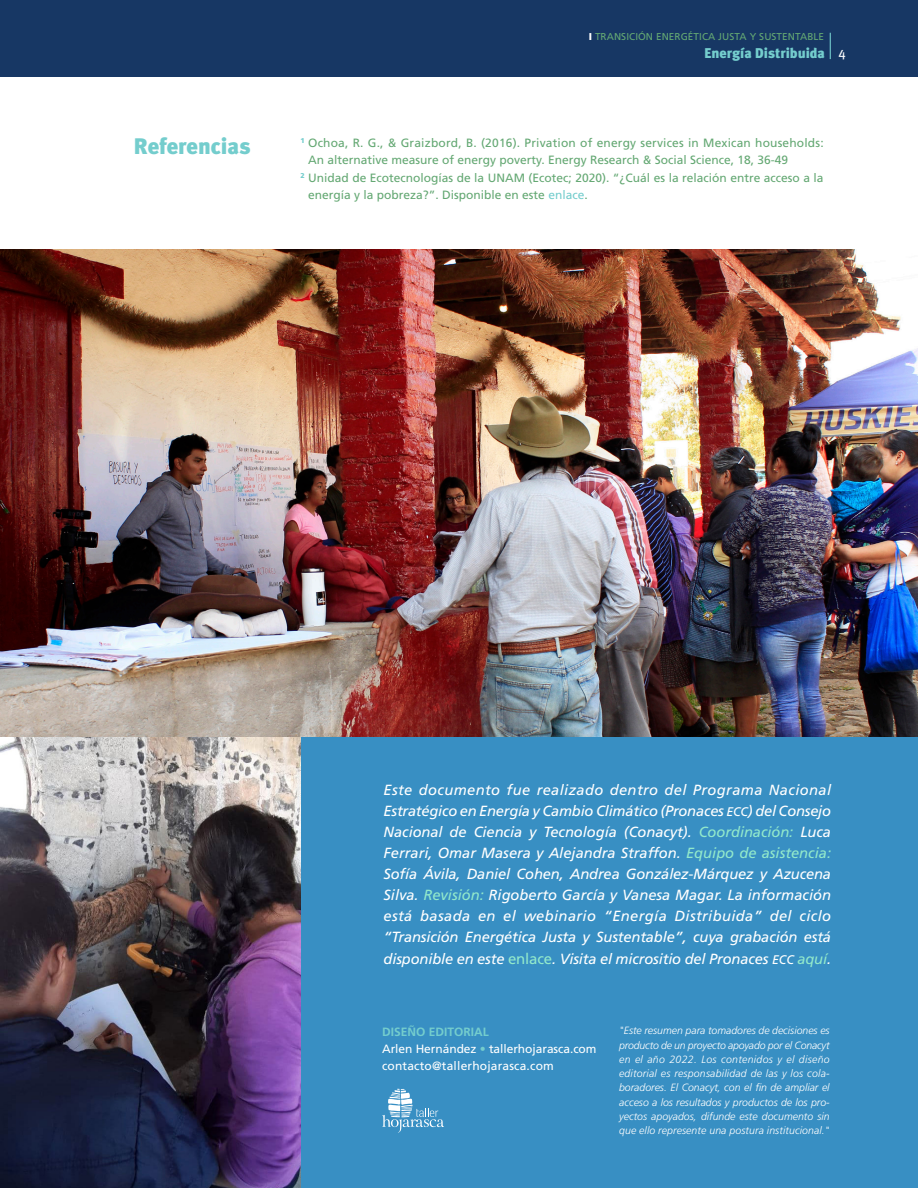
<style>
.page{position:relative;width:918px;height:1188px;background:#fff}
.page>*{position:absolute;margin:0;border:0;box-sizing:border-box;transform-origin:0 0}
.t1{font:900 22.5px "Meta Plus";color:#74cdcd}
.t2{font:italic 14.7px/21.1px "Frutiger LT Std";letter-spacing:-.01em;color:#fff;text-align:justify}
.t3{font:900 14.1px "Meta Plus";color:#74cdcd}
.t4{font:13.5px "Meta Plus";color:#fff}
.F_TB_notas_pie{font:12px/17.5px "Frutiger";color:#64a873}
.t5{font:12px "Frutiger LT Std";letter-spacing:-.005em;color:#fff}
.t6{font:12px "Frutiger LT Std";letter-spacing:.015em;color:#fff}
.t7{font:700 12px "Frutiger LT Std";color:#74cdcd}
.A_Bullets{font:italic 300 10.5px/14.2px "Frutiger LT Std";letter-spacing:.01em;color:#fff;text-align:justify}
.t8{font:9.9px "Frutiger LT Std";letter-spacing:.01em;color:#64a873}
.s1{font-weight:900;color:#fff}
.s2{color:#74cdcd}
.s3{font-family:"Frutiger LT Std Italic SC850";font-style:normal;font-size:12.45px}
.s4{color:#92e9cb}
.s5{font-style:normal;font-size:15px;color:#92e9cb}
</style>
<div class="page">
<img style="left:0;top:250px;width:918px;height:487px">
<div style="left:0;top:0;width:918px;height:77px;background:#173764"></div>
<svg style="left:830px;top:33px;width:1px;height:26px"></svg>
<div style="left:0;top:737px;width:918px;height:451px;background:#388fc3"></div>
<img style="left:0;top:737px;width:301px;height:451px">
<svg style="left:382px;top:1088px;width:62px;height:45px"></svg>
<p class="t1" style="left:133px;top:133px;width:119px">Referencias</p>
<p class="t8" style="left:589px;top:31px;width:237px"><span class="s1">I</span> TRANSICIÓN ENERGÉTICA JUSTA Y SUSTENTABLE</p>
<p class="t3" style="left:704px;top:45px;width:123px">Energía Distribuida</p>
<p class="t4" style="left:838px;top:45px;width:9px">4</p>
<p class="F_TB_notas_pie" style="left:308px;top:134px;width:517px;text-indent:-8px"><sup>1</sup> Ochoa, R. G., &amp; Graizbord, B. (2016). Privation of energy services in Mexican households:<br>An alternative measure of energy poverty. Energy Research &amp; Social Science, 18, 36-49</p>
<p class="F_TB_notas_pie" style="left:308px;top:169px;width:517px;text-indent:-8px"><sup>2</sup> Unidad de Ecotecnologías de la UNAM (Ecotec; 2020). “¿Cuál es la relación entre acceso a la energía y la pobreza?”. Disponible en este <span class="s2">enlace</span>.</p>
<p class="t2" style="left:384px;top:780px;width:449px">Este documento fue realizado dentro del Programa Nacional Estratégico en Energía y Cambio Climático (Pronaces <span class="s3">ECC</span>) del Consejo Nacional de Ciencia y Tecnología (Conacyt). <span class="s4">Coordinación:</span> Luca Ferrari, Omar Masera y Alejandra Straffon. <span class="s4">Equipo de asistencia:<br></span>Sofía Ávila, Daniel Cohen, Andrea González-Márquez y Azucena Silva. <span class="s4">Revisión:</span> Rigoberto García y Vanesa Magar. La información está basada en el webinario “Energía Distribuida” del ciclo “Transición Energética Justa y Sustentable”, cuya grabación está disponible en este <span class="s5">enlace</span>. Visita el micrositio del Pronaces <span class="s3">ECC</span> <span class="s4">aquí</span>.</p>
<p class="t7" style="left:382px;top:1025px;width:108px">DISEÑO EDITORIAL</p>
<p class="t5" style="left:382px;top:1042px;width:216px">Arlen Hernández <span class="s2">•</span> tallerhojarasca.com</p>
<p class="t6" style="left:382px;top:1059px;width:173px">contacto@tallerhojarasca.com</p>
<p class="A_Bullets" style="left:619px;top:1024px;width:212px">"Este resumen para tomadores de decisiones es producto de un proyecto apoyado por el Conacyt en el año 2022. Los contenidos y el diseño editorial es responsabilidad de las y los cola&shy;boradores. El Conacyt, con el fin de ampliar el acceso a los resultados y productos de los pro&shy;yectos apoyados, difunde este documento sin que ello represente una postura institucional."</p>
</div>
